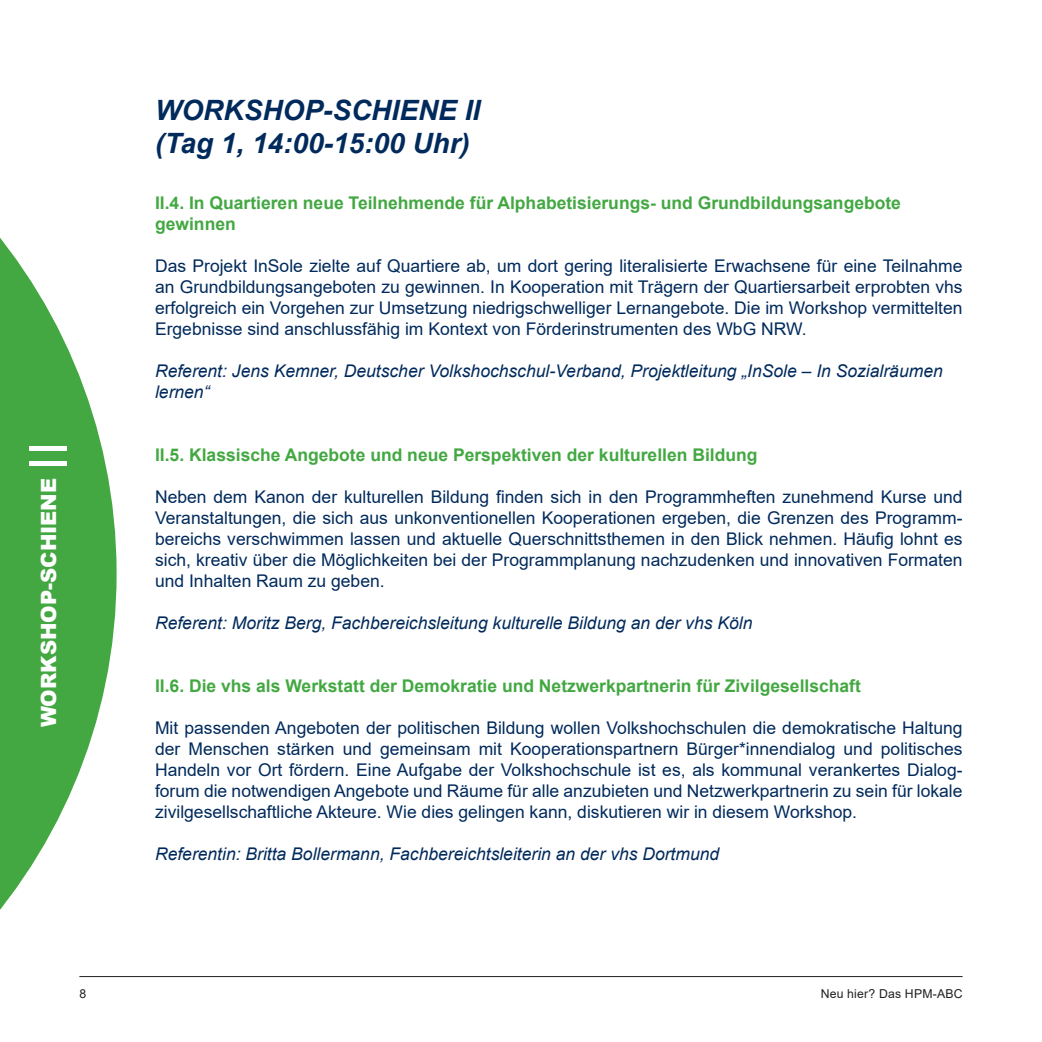
<style>
.page{position:relative;width:1042px;height:1042px;background:#fff}
.page>*{position:absolute;margin:0;border:0;box-sizing:border-box;transform-origin:0 0}
.t1{font:52.5px "Arial";color:#fff}
.t2{font:italic 700 28px/33.6px "Arial";color:#002a5c}
.t3{font:900 21px "Arial";color:#fff}
.t4{font:17.5px/21px "Arial";color:#002a5c;text-align:justify}
.t5{font:italic 17.5px/21px "Arial";color:#002a5c}
.t6{font:700 17.5px/21px "Arial";color:#43a842}
.t7{font:12.25px "Arial";letter-spacing:.015em;color:#231f20}
</style>
<div class="page">
<svg style="left:0;top:238px;width:117px;height:740px;fill:#43a842"></svg>
<hr style="left:79px;top:976px;width:883px;height:1px;background:#231f20">
<h1 class="t1" style="left:12px;top:471px;width:31px;rotate:-90deg">II</h1>
<p class="t3" style="left:33px;top:727px;width:251px;rotate:-90deg">WORKSHOP-SCHIENE</p>
<h2 class="t2" style="left:155px;top:94px;width:327px">WORKSHOP-SCHIENE II (Tag 1, 14:00-15:00 Uhr)</h2>
<p class="t6" style="left:155px;top:192px;width:747px">II.4. In Quartieren neue Teilnehmende für Alphabetisierungs- und Grundbildungsangebote gewinnen</p>
<p class="t4" style="left:155px;top:255px;width:809px">Das Projekt InSole zielte auf Quartiere ab, um dort gering literalisierte Erwachsene für eine Teilnahme an Grundbildungsangeboten zu gewinnen. In Kooperation mit Trägern der Quartiersarbeit erprobten vhs erfolgreich ein Vorgehen zur Umsetzung niedrigschwelliger Lernangebote. Die im Workshop vermittelten Ergebnisse sind anschlussfähig im Kontext von Förderinstrumenten des WbG NRW.</p>
<p class="t5" style="left:155px;top:360px;width:789px">Referent: Jens Kemner, Deutscher Volkshochschul-Verband, Projektleitung „InSole – In Sozialräumen lernen“</p>
<p class="t6" style="left:155px;top:444px;width:604px">II.5. Klassische Angebote und neue Perspektiven der kulturellen Bildung</p>
<p class="t4" style="left:155px;top:486px;width:809px">Neben dem Kanon der kulturellen Bildung finden sich in den Programmheften zunehmend Kurse und Veranstaltungen, die sich aus unkonventionellen Kooperationen ergeben, die Grenzen des Programm&shy;bereichs verschwimmen lassen und aktuelle Querschnittsthemen in den Blick nehmen. Häufig lohnt es sich, kreativ über die Möglichkeiten bei der Programmplanung nachzudenken und innovativen Formaten und Inhalten Raum zu geben.</p>
<p class="t5" style="left:155px;top:612px;width:599px">Referent: Moritz Berg, Fachbereichsleitung kulturelle Bildung an der vhs Köln</p>
<p class="t6" style="left:155px;top:675px;width:707px">II.6. Die vhs als Werkstatt der Demokratie und Netzwerkpartnerin für Zivilgesellschaft</p>
<p class="t4" style="left:155px;top:717px;width:809px">Mit passenden Angeboten der politischen Bildung wollen Volkshochschulen die demokratische Haltung der Menschen stärken und gemeinsam mit Kooperationspartnern Bürger*innendialog und politisches Handeln vor Ort fördern. Eine Aufgabe der Volkshochschule ist es, als kommunal verankertes Dialog&shy;forum die notwendigen Angebote und Räume für alle anzubieten und Netzwerkpartnerin zu sein für lokale zivilgesellschaftliche Akteure. Wie dies gelingen kann, diskutieren wir in diesem Workshop.</p>
<p class="t5" style="left:155px;top:843px;width:566px">Referentin: Britta Bollermann, Fachbereichtsleiterin an der vhs Dortmund</p>
<p class="t7" style="left:79px;top:985px;width:8px">8</p>
<p class="t7" style="left:820px;top:985px;width:143px">Neu hier? Das HPM-ABC</p>
</div>
